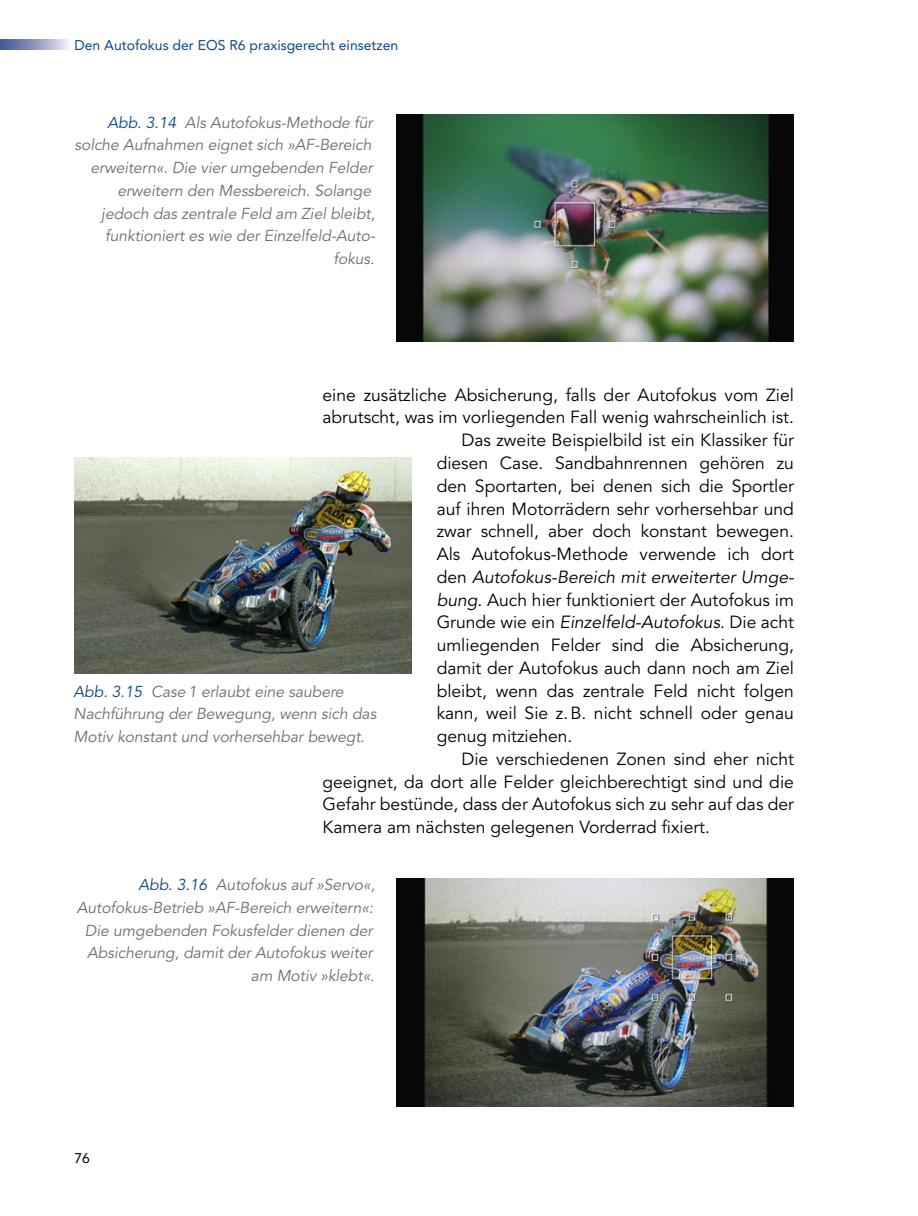
<style>
.page{position:relative;width:918px;height:1216px;background:#fff}
.page>*{position:absolute;margin:0;border:0;box-sizing:border-box;transform-origin:0 0}
.Fließtext_mit_Einzug{font:17.5px/22.8px "Avenir LT Pro";color:#000;text-align:justify}
.Fließtext_Anfang{font:17.5px/22.8px "Avenir LT Pro";color:#000}
.t1{font:italic 15.75px/22.8px "Avenir LT Pro";letter-spacing:-.005em;color:#6d6e71;text-align:right}
.t2{font:14px "Avenir LT Pro";color:#0d4689}
.t3{font:14px "Avenir LT Pro";color:#000}
.s1{color:#0d4689}
.s2{font-style:italic}
</style>
<div class="page">
<svg style="left:0;top:40px;width:68px;height:10px"></svg>
<img style="left:74px;top:457px;width:338px;height:216px">
<img style="left:397px;top:878px;width:397px;height:228px">
<img style="left:397px;top:114px;width:397px;height:228px">
<p class="t2" style="left:74px;top:36px;width:325px">Den Autofokus der EOS R6 praxisgerecht einsetzen</p>
<p class="t1" style="left:75px;top:111px;width:302px"><span class="s1">Abb. 3.14</span> Als Autofokus-Methode für solche Aufnahmen eignet sich »AF-Bereich erweitern«. Die vier umgebenden Felder erweitern den Messbereich. Solange jedoch das zentrale Feld am Ziel bleibt, funktioniert es wie der Einzelfeld-Auto&shy;fokus.</p>
<p class="Fließtext_Anfang" style="left:322px;top:383px;width:473px">eine zusätzliche Absicherung, falls der Autofokus vom Ziel abrutscht, was im vorliegenden Fall wenig wahrscheinlich ist.</p>
<p class="Fließtext_mit_Einzug" style="left:437px;top:429px;width:359px;text-indent:25px">Das zweite Beispielbild ist ein Klassiker für diesen Case. Sandbahnrennen gehören zu den Sportarten, bei denen sich die Sportler auf ihren Motorrädern sehr vorhersehbar und zwar schnell, aber doch konstant bewegen.<br>Als Autofokus-Methode verwende ich dort den <span class="s2">Autofokus-Bereich mit erweiterter Umge&shy;bung</span>. Auch hier funktioniert der Autofokus im Grunde wie ein <span class="s2">Einzelfeld-Autofokus</span>. Die acht umliegenden Felder sind die Absicherung, damit der Autofokus auch dann noch am Ziel bleibt, wenn das zentrale Feld nicht folgen kann, weil Sie z.B. nicht schnell oder genau genug mitziehen.</p>
<p class="Fließtext_mit_Einzug" style="left:322px;top:747px;width:473px;text-indent:139px">Die verschiedenen Zonen sind eher nicht geeignet, da dort alle Felder gleichberechtigt sind und die Gefahr bestünde, dass der Autofokus sich zu sehr auf das der Kamera am nächsten gelegenen Vorderrad fixiert.</p>
<p class="t1" style="left:73px;top:680px;width:304px;text-align:left"><span class="s1">Abb. 3.15</span> Case 1 erlaubt eine saubere<br>Nachführung der Bewegung, wenn sich das<br>Motiv konstant und vorhersehbar bewegt.</p>
<p class="t1" style="left:77px;top:873px;width:300px"><span class="s1">Abb. 3.16</span> Autofokus auf »Servo«, Autofokus-Betrieb »AF-Bereich erweitern«:<br>Die umgebenden Fokusfelder dienen der Absicherung, damit der Autofokus weiter am Motiv »klebt«.</p>
<p class="t3" style="left:74px;top:1149px;width:17px">76</p>
</div>
